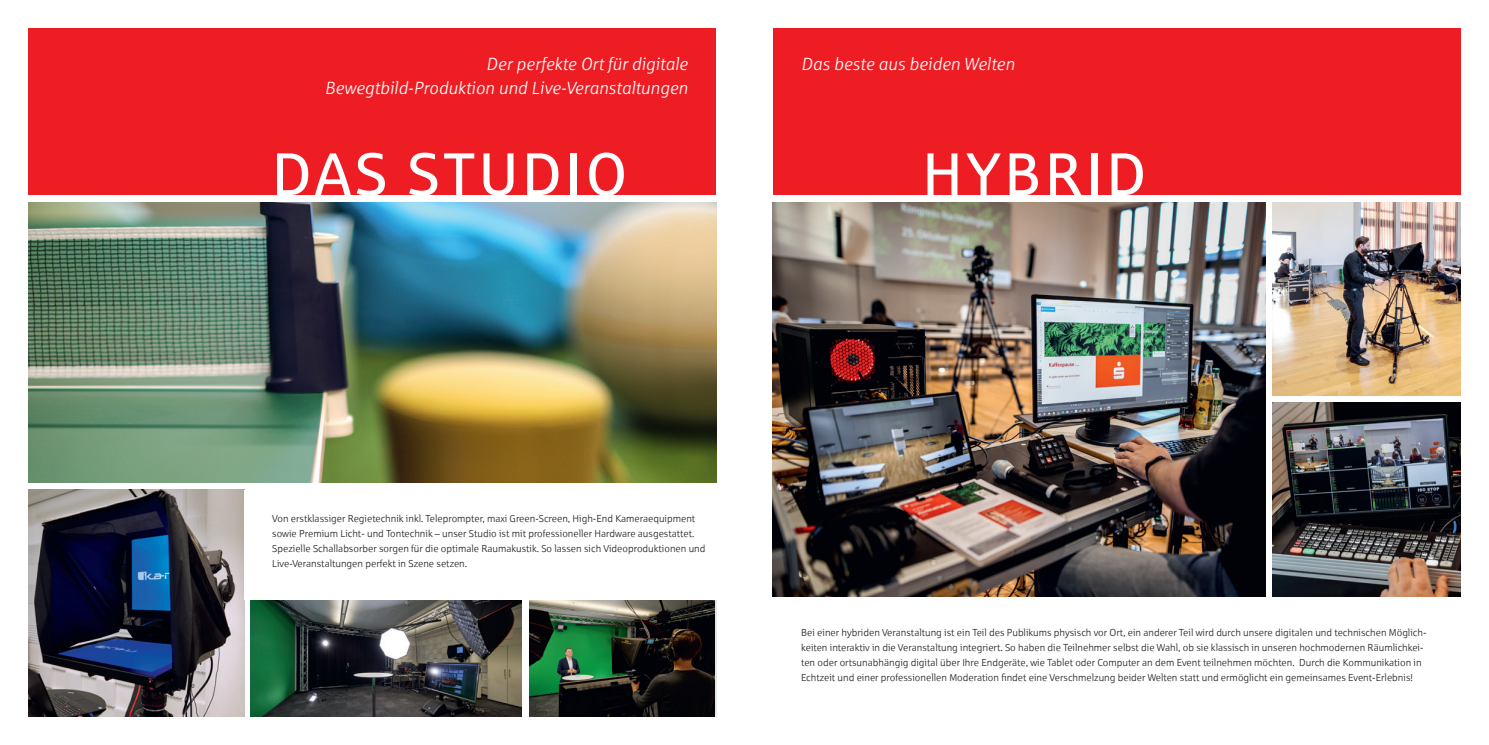
<style>
.page{position:relative;width:1489px;height:745px;background:#fff}
.page>*{position:absolute;margin:0;border:0;box-sizing:border-box;transform-origin:0 0}
.t1{font:60px "Sparkasse Rg";letter-spacing:.05em;color:#fff}
.t2{font:italic 17.5px/23.8px "Sparkasse Lt";color:#fff;text-align:right}
.t3{font:10px/15px "Sparkasse Lt";color:#231f20}
</style>
<div class="page">
<img style="left:772px;top:202px;width:493px;height:393px">
<img style="left:1272px;top:202px;width:188px;height:193px">
<img style="left:1272px;top:402px;width:188px;height:193px">
<div style="left:772px;top:28px;width:688px;height:167px;background:#ee1d23"></div>
<div style="left:28px;top:28px;width:688px;height:167px;background:#ee1d23"></div>
<img style="left:28px;top:202px;width:688px;height:280px">
<img style="left:251px;top:600px;width:270px;height:116px">
<img style="left:529px;top:600px;width:186px;height:116px">
<img style="left:28px;top:489px;width:216px;height:227px">
<h2 class="t2" style="left:325px;top:51px;width:364px">Der perfekte Ort für digitale<br>Bewegtbild-Produktion und Live-Veranstaltungen</h2>
<h1 class="t1" style="left:271px;top:137px;width:357px">DAS STUDIO</h1>
<h2 class="t2" style="left:801px;top:51px;width:215px">Das beste aus beiden Welten</h2>
<h1 class="t1" style="left:921px;top:137px;width:226px">HYBRID</h1>
<p class="t3" style="left:272px;top:510px;width:435px">Von erstklassiger Regietechnik inkl. Teleprompter, maxi Green-Screen, High-End Kameraequipment sowie Premium Licht- und Tontechnik – unser Studio ist mit professioneller Hardware ausgestattet.<br>Spezielle Schallabsorber sorgen für die optimale Raumakustik. So lassen sich Videoproduktionen und Live-Veranstaltungen perfekt in Szene setzen.</p>
<p class="t3" style="left:801px;top:624px;width:626px">Bei einer hybriden Veranstaltung ist ein Teil des Publikums physisch vor Ort, ein anderer Teil wird durch unsere digitalen und technischen Möglich&shy;keiten interaktiv in die Veranstaltung integriert. So haben die Teilnehmer selbst die Wahl, ob sie klassisch in unseren hochmodernen Räumlichkei&shy;ten oder ortsunabhängig digital über Ihre Endgeräte, wie Tablet oder Computer an dem Event teilnehmen möchten. Durch die Kommunikation in Echtzeit und einer professionellen Moderation findet eine Verschmelzung beider Welten statt und ermöglicht ein gemeinsames Event-Erlebnis!</p>
</div>
